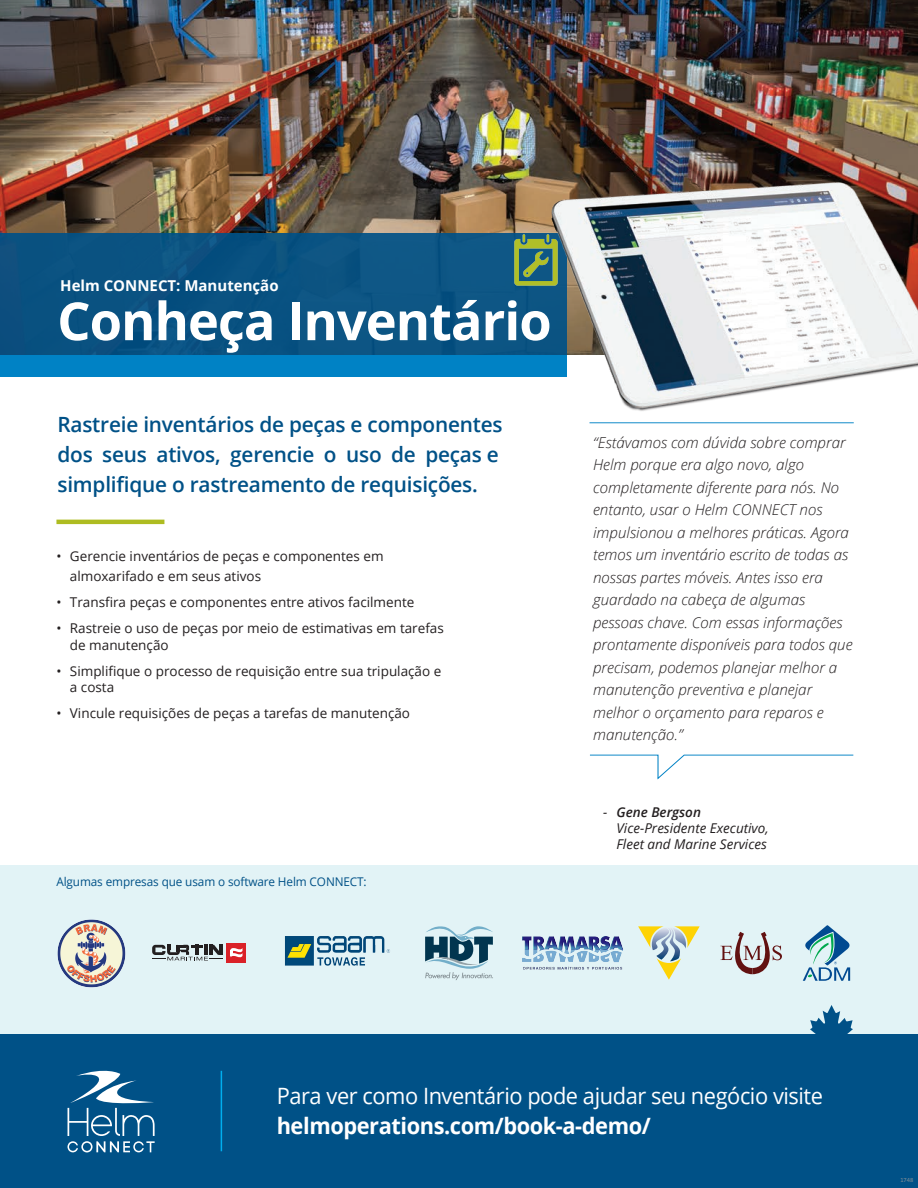
<style>
.page{position:relative;width:918px;height:1188px;background:#fff}
.page>*{position:absolute;margin:0;border:0;box-sizing:border-box;transform-origin:0 0}
.Quote_-_Text{font:700 52.5px "Open Sans";letter-spacing:-.02em;color:#fff}
.t1{font:22.5px/30px "Open Sans";letter-spacing:-.02em;color:#fff}
.Intro_Deck{font:600 21px/30px "Open Sans";letter-spacing:-.01em;color:#005187}
.Quote_-_Text-2{font:italic 300 15px/22.5px "Open Sans";color:#231f20}
.Quote_-_Text-3{font:700 15px "Open Sans";color:#fff}
.Front_Bullets{font:13.5px/16.2px "Open Sans";color:#231f20}
.Quote_-_ByLine{font:italic 13.5px/16.4px "Open Sans";color:#231f20}
.t2{font:12px "Open Sans";letter-spacing:-.01em;color:#005187}
.t3{font:300 6px "The Sans B4";color:#939598}
.s1{font-weight:600}
.s2{font-weight:700}
</style>
<div class="page">
<div style="left:0;top:866px;width:918px;height:168px;background:#e2f3f6"></div>
<div style="left:0;top:1034px;width:918px;height:154px;background:#005187"></div>
<svg style="left:810px;top:1005px;width:43px;height:29px"></svg>
<hr style="left:221px;top:1071px;width:1px;height:80px;background:#00aeef">
<svg style="left:68px;top:1071px;width:87px;height:81px"></svg>
<img style="left:0;top:0;width:918px;height:233px">
<hr style="left:56px;top:520px;width:108px;height:4px;background:#aebc21">
<svg style="left:590px;top:754px;width:264px;height:26px"></svg>
<hr style="left:590px;top:422px;width:264px;height:1px;background:#0082c5">
<div style="left:0;top:233px;width:567px;height:122px;background:#0b5382"></div>
<div style="left:0;top:355px;width:567px;height:22px;background:#0082c5"></div>
<img style="left:546px;top:178px;width:372px;height:233px">
<svg style="left:152px;top:945px;width:71px;height:16px"></svg>
<div style="left:227px;top:943px;width:19px;height:19px;background:#da2128"></div>
<svg style="left:231px;top:948px;width:11px;height:10px"></svg>
<svg style="left:425px;top:926px;width:68px;height:54px"></svg>
<svg style="left:638px;top:926px;width:62px;height:54px"></svg>
<svg style="left:720px;top:932px;width:62px;height:42px"></svg>
<svg style="left:803px;top:925px;width:47px;height:56px"></svg>
<img style="left:57px;top:919px;width:69px;height:69px">
<img style="left:522px;top:936px;width:101px;height:33px">
<img style="left:285px;top:936px;width:105px;height:30px">
<img style="left:506px;top:230px;width:60px;height:60px">
<p class="Quote_-_Text-3" style="left:60px;top:275px;width:220px">Helm CONNECT: Manutenção</p>
<p class="Quote_-_Text" style="left:57px;top:284px;width:496px">Conheça Inventário</p>
<p class="Intro_Deck" style="left:57px;top:409px;width:447px">Rastreie inventários de peças e componentes dos seus ativos, gerencie o uso de peças e simplifique o rastreamento de requisições.</p>
<p class="Front_Bullets" style="left:70px;top:546px;width:315px;line-height:19.5px;text-indent:-14px">• Gerencie inventários de peças e componentes em almoxarifado e em seus ativos</p>
<p class="Front_Bullets" style="left:56px;top:594px;width:359px">• Transfira peças e componentes entre ativos facilmente</p>
<p class="Front_Bullets" style="left:70px;top:620px;width:375px;text-indent:-14px">• Rastreie o uso de peças por meio de estimativas em tarefas de manutenção</p>
<p class="Front_Bullets" style="left:70px;top:663px;width:373px;text-indent:-14px">• Simplifique o processo de requisição entre sua tripulação e a costa</p>
<p class="Front_Bullets" style="left:56px;top:705px;width:355px">• Vincule requisições de peças a tarefas de manutenção</p>
<p class="t2" style="left:56px;top:873px;width:312px">Algumas empresas que usam o software Helm CONNECT:</p>
<p class="Quote_-_Text-2" style="left:593px;top:431px;width:261px">“Estávamos com dúvida sobre comprar Helm porque era algo novo, algo completamente diferente para nós. No entanto, usar o Helm CONNECT nos impulsionou a melhores práticas. Agora temos um inventário escrito de todas as nossas partes móveis. Antes isso era guardado na cabeça de algumas pessoas chave. Com essas informações prontamente disponíveis para todos que precisam, podemos planejar melhor a manutenção preventiva e planejar melhor o orçamento para reparos e manutenção.”</p>
<p class="Quote_-_ByLine" style="left:617px;top:803px;width:154px;text-indent:-14px">- <span class="s1">Gene Bergson<br></span>Vice-Presidente Executivo,<br>Fleet and Marine Services</p>
<p class="t1" style="left:277px;top:1081px;width:548px">Para ver como Inventário pode ajudar seu negócio visite <span class="s2">helmoperations.com/book-a-demo/</span></p>
<p class="t3" style="left:900px;top:1176px;width:15px">1748</p>
</div>
